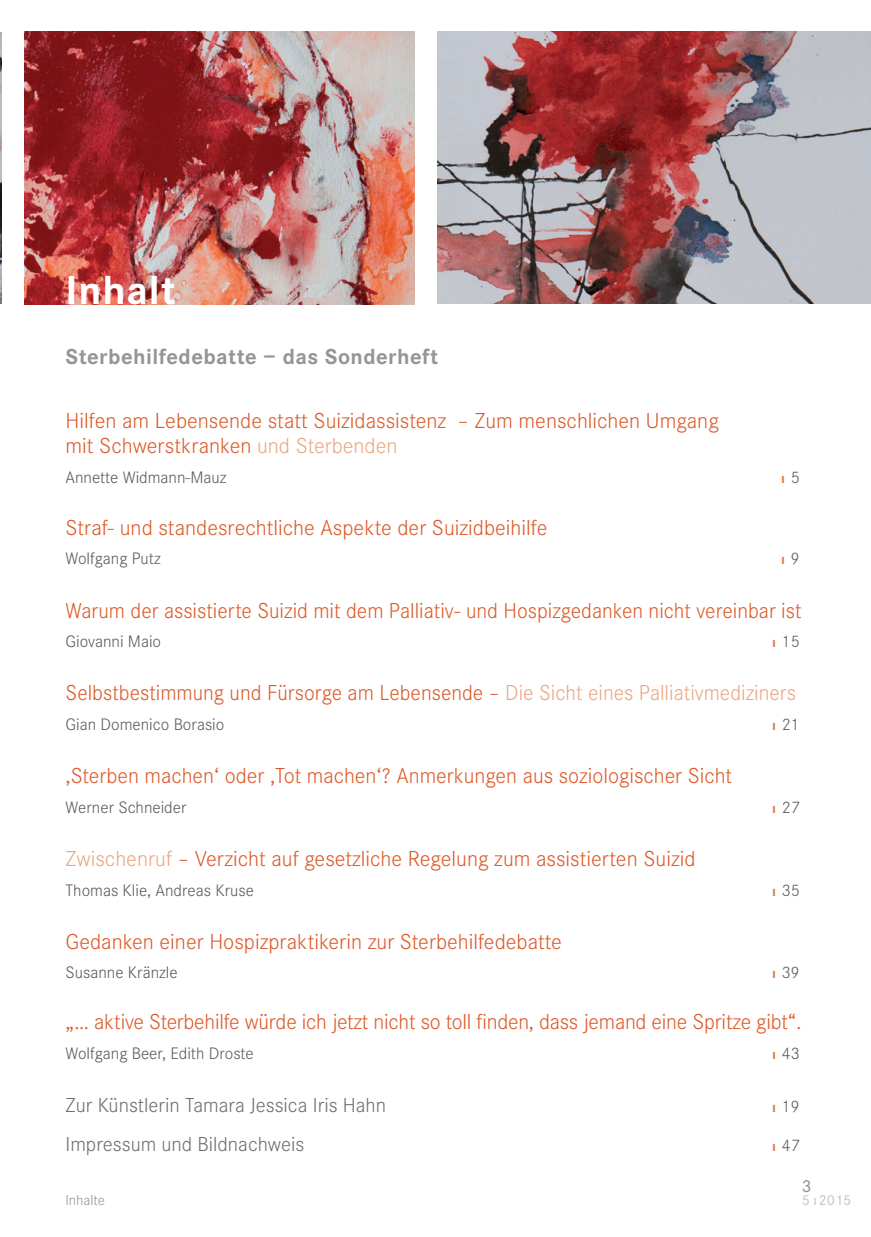
<style>
.page{position:relative;width:871px;height:1237px;background:#fff}
.page>*{position:absolute;margin:0;border:0;box-sizing:border-box;transform-origin:0 0}
.t1{font:700 42px "Corporate S";letter-spacing:.02em;color:#fff}
.t2{font:300 22.5px/25.5px "Corporate S";color:#dd5928}
.t3{font:700 22.5px "Corporate S";letter-spacing:.02em;color:#939598}
.t4{font:300 21px "Corporate S";color:#6d6e71}
.t5{font:500 18px "Corporate S";color:#939598}
.t6{font:300 17.25px "Corporate S";color:#58595b}
.t7{font:300 15px "Corporate S";color:#939598}
.t8{font:500 15px "Corporate S";color:#c7c8ca}
.t9{font:700 15px "Corporate S";color:#e37946}
.s1{color:#eca680}
.s2{font-weight:300;font-size:17.25px;color:#58595b}
.s3{font-weight:700;font-size:15px;color:#e37946}
</style>
<div class="page">
<img style="left:25px;top:31px;width:389px;height:273px">
<img style="left:0;top:32px;width:2px;height:272px">
<img style="left:437px;top:31px;width:433px;height:273px">
<h1 class="t1" style="left:65px;top:266px;width:112px">Inhalt</h1>
<p class="t3" style="left:65px;top:343px;width:374px">Sterbehilfedebatte – das Sonderheft</p>
<p class="t2" style="left:65px;top:408px;width:654px">Hilfen am Lebensende statt Suizidassistenz – Zum menschlichen Umgang mit Schwerstkranken <span class="s1">und Sterbenden</span></p>
<p class="t6" style="left:65px;top:467px;width:162px">Annette Widmann-Mauz</p>
<p class="t9" style="left:780px;top:469px;width:20px">ı <span class="s2">5</span></p>
<p class="t2" style="left:65px;top:514px;width:483px">Straf- und standesrechtliche Aspekte der Suizidbeihilfe</p>
<p class="t6" style="left:65px;top:549px;width:97px">Wolfgang Putz</p>
<p class="t9" style="left:780px;top:550px;width:20px">ı <span class="s2">9</span></p>
<p class="t2" style="left:65px;top:597px;width:737px">Warum der assistierte Suizid mit dem Palliativ- und Hospizgedanken nicht vereinbar ist</p>
<p class="t6" style="left:65px;top:631px;width:97px">Giovanni Maio</p>
<p class="t6" style="left:772px;top:631px;width:29px"><span class="s3">ı</span> 15</p>
<p class="t2" style="left:65px;top:680px;width:731px">Selbstbestimmung und Fürsorge am Lebensende – <span class="s1">Die Sicht eines Palliativmediziners</span></p>
<p class="t6" style="left:65px;top:714px;width:160px">Gian Domenico Borasio</p>
<p class="t6" style="left:772px;top:714px;width:29px"><span class="s3">ı</span> 21</p>
<p class="t2" style="left:65px;top:763px;width:668px">‚Sterben machen‘ oder ‚Tot machen‘? Anmerkungen aus soziologischer Sicht</p>
<p class="t6" style="left:65px;top:797px;width:122px">Werner Schneider</p>
<p class="t6" style="left:772px;top:797px;width:29px"><span class="s3">ı</span> 27</p>
<p class="t2" style="left:65px;top:845px;width:631px"><span class="s1">Zwischenruf</span> – Verzicht auf gesetzliche Regelung zum assistierten Suizid</p>
<p class="t6" style="left:65px;top:880px;width:190px">Thomas Klie, Andreas Kruse</p>
<p class="t6" style="left:772px;top:880px;width:29px"><span class="s3">ı</span> 35</p>
<p class="t2" style="left:65px;top:928px;width:497px">Gedanken einer Hospizpraktikerin zur Sterbehilfedebatte</p>
<p class="t6" style="left:65px;top:962px;width:114px">Susanne Kränzle</p>
<p class="t6" style="left:772px;top:962px;width:29px"><span class="s3">ı</span> 39</p>
<p class="t2" style="left:65px;top:1009px;width:737px">„… aktive Sterbehilfe würde ich jetzt nicht so toll finden, dass jemand eine Spritze gibt“.</p>
<p class="t6" style="left:65px;top:1043px;width:190px">Wolfgang Beer, Edith Droste</p>
<p class="t6" style="left:772px;top:1043px;width:29px"><span class="s3">ı</span> 43</p>
<p class="t4" style="left:65px;top:1093px;width:322px">Zur Künstlerin Tamara Jessica Iris Hahn</p>
<p class="t6" style="left:772px;top:1096px;width:29px"><span class="s3">ı</span> 19</p>
<p class="t4" style="left:65px;top:1131px;width:240px">Impressum und Bildnachweis</p>
<p class="t6" style="left:772px;top:1134px;width:29px"><span class="s3">ı</span> 47</p>
<p class="t5" style="left:801px;top:1175px;width:11px">3</p>
<p class="t7" style="left:65px;top:1191px;width:41px">Inhalte</p>
<p class="t8" style="left:801px;top:1191px;width:51px">5 ı2015</p>
</div>
